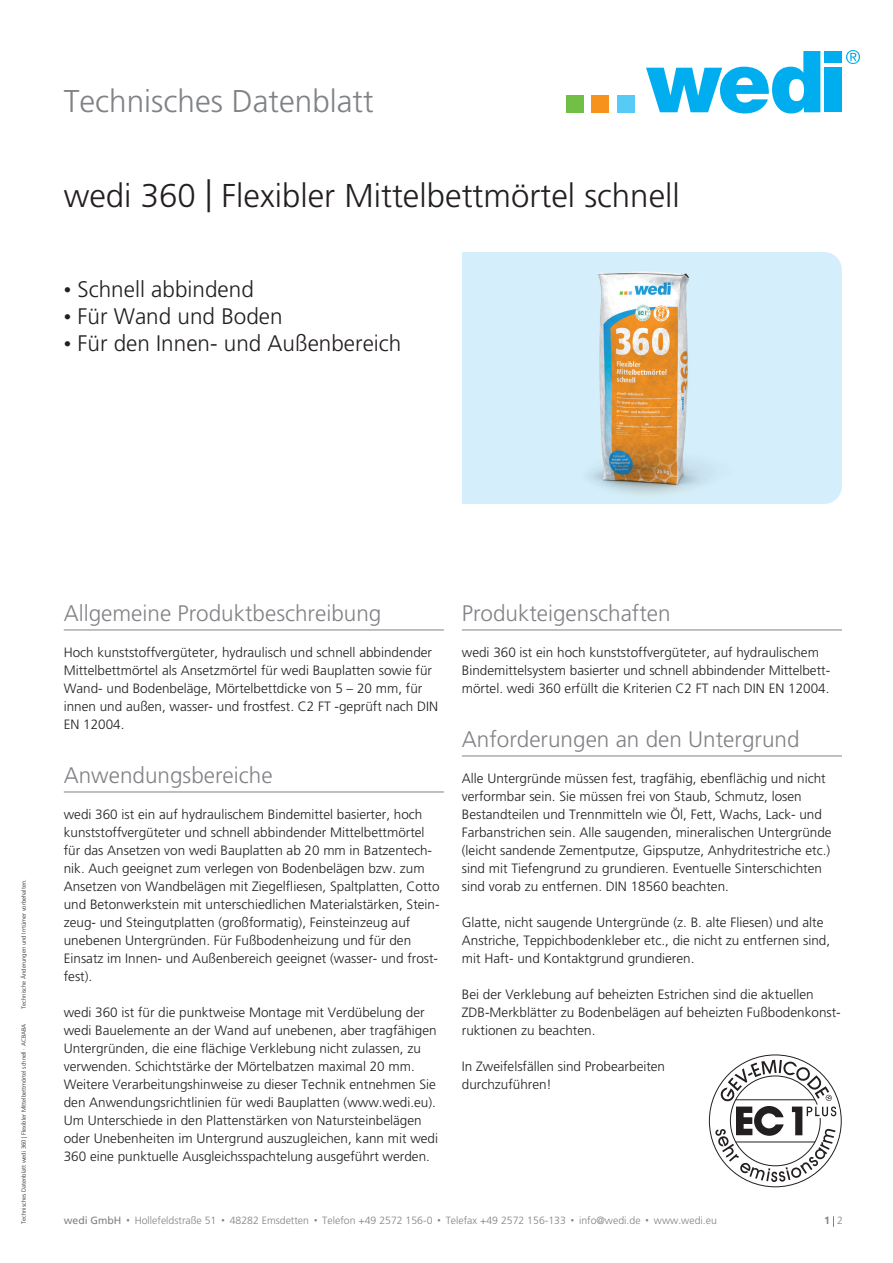
<style>
.page{position:relative;width:893px;height:1263px;background:#fff}
.page>*{position:absolute;margin:0;border:0;box-sizing:border-box;transform-origin:0 0}
.t1{font:300 33px "Frutiger LT Std";color:#231f20}
.t2{font:300 31.5px "Frutiger LT Std";color:#808285}
.t3{font:300 22.5px "Frutiger LT Std";color:#808285}
.t4{font:300 22.5px "Frutiger LT Std";color:#231f20}
.t5{font:300 13.5px/18px "Frutiger LT Std";color:#231f20}
.t6{font:300 10.5px "Frutiger LT Std";color:#808285}
.t7{font:700 10.5px "Frutiger LT Std";color:#808285}
.t8{font:300 6px "Frutiger LT Std";color:#231f20}
.s1{font-size:15px}
.s2{font-weight:400}
.s3{font-weight:300}
</style>
<div class="page">
<div style="left:566px;top:95px;width:17px;height:17px;background:#71bf44"></div>
<div style="left:592px;top:95px;width:17px;height:17px;background:#f7931d"></div>
<div style="left:617px;top:95px;width:17px;height:17px;background:#56cbf5"></div>
<svg style="left:846px;top:50px;width:14px;height:14px"></svg>
<svg style="left:646px;top:51px;width:174px;height:62px"></svg>
<div style="left:825px;top:51px;width:17px;height:12px;background:#00aeef"></div>
<div style="left:825px;top:68px;width:17px;height:44px;background:#00aeef"></div>
<hr style="left:64px;top:630px;width:380px;height:1px;background:#808285">
<hr style="left:64px;top:792px;width:380px;height:1px;background:#808285">
<hr style="left:462px;top:630px;width:380px;height:1px;background:#808285">
<hr style="left:462px;top:756px;width:380px;height:1px;background:#808285">
<img style="left:462px;top:252px;width:380px;height:252px">
<svg style="left:715px;top:1060px;width:121px;height:122px"></svg>
<h2 class="t2" style="left:64px;top:84px;width:311px">Technisches Datenblatt</h2>
<h1 class="t1" style="left:64px;top:177px;width:617px">wedi 360 | Flexibler Mittelbettmörtel schnell</h1>
<h3 class="t4" style="left:64px;top:277px;width:192px"><span class="s1">•</span> Schnell abbindend</h3>
<h3 class="t4" style="left:64px;top:304px;width:220px"><span class="s1">•</span> Für Wand und Boden</h3>
<h3 class="t4" style="left:64px;top:331px;width:339px"><span class="s1">•</span> Für den Innen- und Außenbereich</h3>
<p class="t8" style="left:20px;top:1009px;width:131px;rotate:-90deg">Technische Änderungen und Irrtümer vorbehalten.</p>
<p class="t8" style="left:20px;top:1224px;width:202px;rotate:-90deg">Technisches Datenblatt wedi 360 | Flexibler Mittelbettmörtel schnell · ACBABA</p>
<h3 class="t3" style="left:64px;top:601px;width:319px">Allgemeine Produktbeschreibung</h3>
<p class="t5" style="left:64px;top:644px;width:376px">Hoch kunststoffvergüteter, hydraulisch und schnell abbindender Mittelbettmörtel als Ansetzmörtel für wedi Bauplatten sowie für Wand- und Bodenbeläge, Mörtelbettdicke von 5 – 20 mm, für innen und außen, wasser- und frostfest. C2 FT -geprüft nach DIN EN 12004.</p>
<h3 class="t3" style="left:64px;top:763px;width:210px">Anwendungsbereiche</h3>
<p class="t5" style="left:64px;top:806px;width:377px">wedi 360 ist ein auf hydraulischem Bindemittel basierter, hoch kunststoffvergüteter und schnell abbindender Mittelbettmörtel für das Ansetzen von wedi Bauplatten ab 20 mm in Batzentech&shy;nik. Auch geeignet zum verlegen von Bodenbelägen bzw. zum Ansetzen von Wandbelägen mit Ziegelfliesen, Spaltplatten, Cotto und Betonwerkstein mit unterschiedlichen Materialstärken, Stein&shy;zeug- und Steingutplatten (großformatig), Feinsteinzeug auf unebenen Untergründen. Für Fußbodenheizung und für den Einsatz im Innen- und Außenbereich geeignet (wasser- und frost&shy;fest).</p>
<p class="t5" style="left:64px;top:1004px;width:376px">wedi 360 ist für die punktweise Montage mit Verdübelung der wedi Bauelemente an der Wand auf unebenen, aber tragfähigen Untergründen, die eine flächige Verklebung nicht zulassen, zu verwenden. Schichtstärke der Mörtelbatzen maximal 20 mm.<br>Weitere Verarbeitungshinweise zu dieser Technik entnehmen Sie den Anwendungsrichtlinien für wedi Bauplatten (www.wedi.eu).<br>Um Unterschiede in den Plattenstärken von Natursteinbelägen oder Unebenheiten im Untergrund auszugleichen, kann mit wedi 360 eine punktuelle Ausgleichsspachtelung ausgeführt werden.</p>
<h3 class="t3" style="left:462px;top:601px;width:210px">Produkteigenschaften</h3>
<p class="t5" style="left:462px;top:644px;width:370px">wedi 360 ist ein hoch kunststoffvergüteter, auf hydraulischem<br>Bindemittelsystem basierter und schnell abbindender Mittelbett&shy;mörtel. wedi 360 erfüllt die Kriterien C2 FT nach DIN EN 12004.</p>
<h3 class="t3" style="left:462px;top:727px;width:339px">Anforderungen an den Untergrund</h3>
<p class="t5" style="left:462px;top:770px;width:371px">Alle Untergründe müssen fest, tragfähig, ebenflächig und nicht verformbar sein. Sie müssen frei von Staub, Schmutz, losen Bestandteilen und Trennmitteln wie Öl, Fett, Wachs, Lack- und Farbanstrichen sein. Alle saugenden, mineralischen Untergründe (leicht sandende Zementputze, Gipsputze, Anhydritestriche etc.) sind mit Tiefengrund zu grundieren. Eventuelle Sinterschichten sind vorab zu entfernen. DIN 18560 beachten.</p>
<p class="t5" style="left:462px;top:914px;width:370px">Glatte, nicht saugende Untergründe (z. B. alte Fliesen) und alte<br>Anstriche, Teppichbodenkleber etc., die nicht zu entfernen sind, mit Haft- und Kontaktgrund grundieren.</p>
<p class="t5" style="left:462px;top:986px;width:380px">Bei der Verklebung auf beheizten Estrichen sind die aktuellen<br>ZDB-Merkblätter zu Bodenbelägen auf beheizten Fußbodenkonst&shy;ruktionen zu beachten.</p>
<p class="t5" style="left:462px;top:1058px;width:205px">In Zweifelsfällen sind Probearbeiten durchzuführen!</p>
<p class="t6" style="left:64px;top:1214px;width:655px"><span class="s2">wedi GmbH</span> ▪ Hollefeldstraße 51 ▪ 48282 Emsdetten ▪ Telefon +49 2572 156-0 ▪ Telefax +49 2572 156-133 ▪ info@wedi.de ▪ www.wedi.eu</p>
<p class="t7" style="left:824px;top:1214px;width:20px">1 <span class="s3">2</span></p>
</div>
